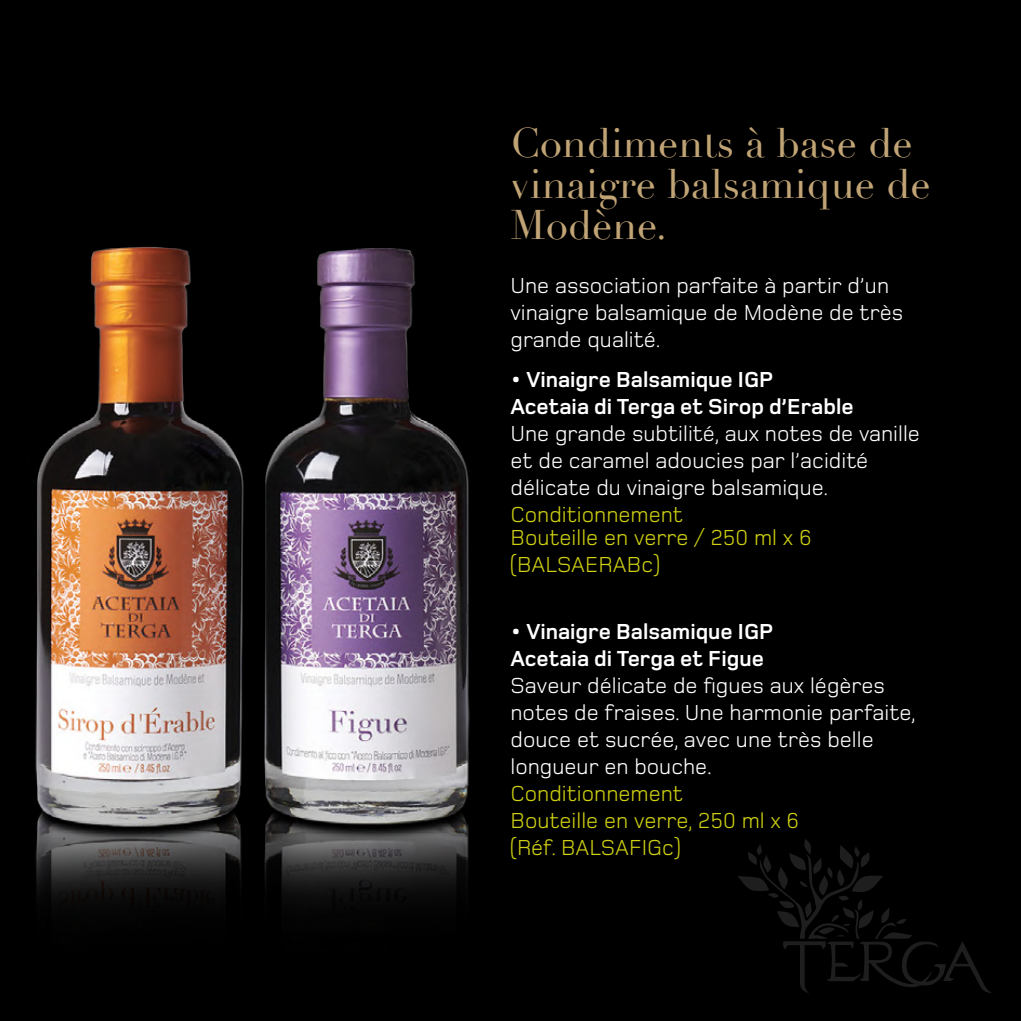
<style>
.page{position:relative;width:1021px;height:1021px;background:#fff}
.page>*{position:absolute;margin:0;border:0;box-sizing:border-box;transform-origin:0 0}
.t1{font:40.5px/40.5px "Didot";color:#c1a475}
.t2{font:22.5px/27px "Foundry Monoline";color:#fff}
.t3{font:22.5px/27px "Foundry Monoline";color:#ced011}
.t4{font:700 22.5px/27px "Foundry Monoline";color:#fff}
</style>
<div class="page">
<div style="left:3px;top:3px;width:1014px;height:1014px;background:#000"></div>
<svg style="left:737px;top:838px;width:255px;height:155px"></svg>
<img style="left:0;top:180px;width:513px;height:771px">
<h1 class="t1" style="left:510px;top:124px;width:421px">Condiments à base de vinaigre balsamique de<br>Modène.</h1>
<p class="t2" style="left:510px;top:272px;width:394px">Une association parfaite à partir ’d un vinaigre balsamique de Modène de très grande qualité.</p>
<p class="t4" style="left:510px;top:367px;width:344px">• Vinaigre Balsamique IGP<br>Acetaia di Terga et Sirop ’d Erable</p>
<p class="t2" style="left:510px;top:421px;width:411px">Une grande subtilité, aux notes de vanille et de caramel adoucies par ’l acidité délicate du vinaigre balsamique.</p>
<p class="t3" style="left:510px;top:504px;width:302px;line-height:22.5px">Conditionnement<br>Bouteille en verre / 250 ml 6x</p>
<p class="t3" style="left:510px;top:551px;width:151px">(BALSAERABc(</p>
<p class="t4" style="left:510px;top:619px;width:264px">• Vinaigre Balsamique IGP<br>Acetaia di Terga et Figue</p>
<p class="t2" style="left:510px;top:673px;width:407px">Saveur délicate de figues aux légères notes de fraises. Une harmonie parfaite, douce et sucrée, avec une très belle longueur en bouche.</p>
<p class="t3" style="left:510px;top:781px;width:290px">Conditionnement<br>Bouteille en verre, 250 ml 6x (Réf. BALSAFIGc(</p>
</div>
